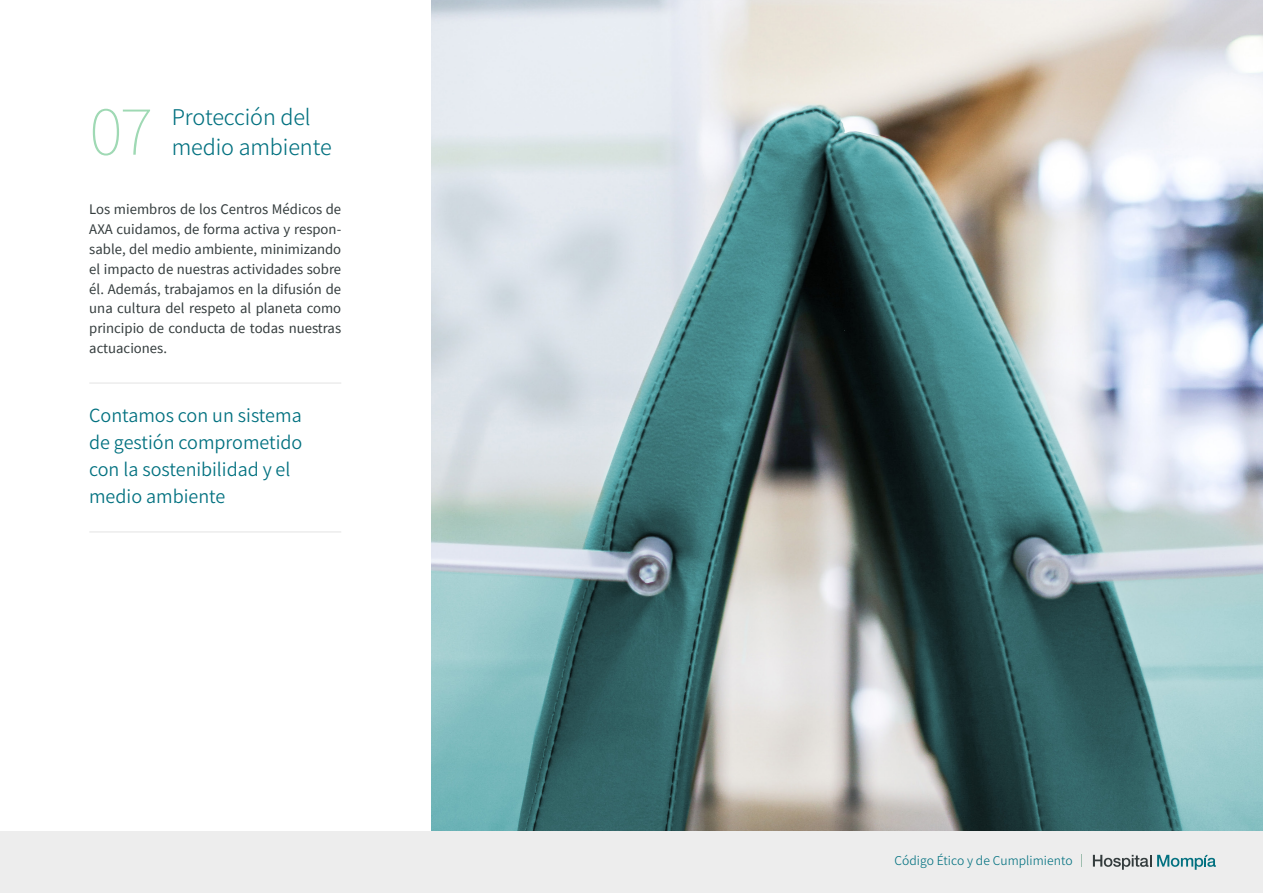
<style>
.page{position:relative;width:1263px;height:893px;background:#fff}
.page>*{position:absolute;margin:0;border:0;box-sizing:border-box;transform-origin:0 0}
.t1{font:70.5px "Source Sans Variable";color:#9fd9b4}
.t2{font:24px/29.7px "Source Sans Variable";letter-spacing:-.005em;color:#027180}
.t3{font:20.1px/27px "Source Sans Variable";color:#027180}
.t4{font:14.7px/19.8px "Source Sans Pro";color:#343c3d;text-align:justify}
.t5{font:13.5px "Source Sans Variable";letter-spacing:.005em;color:#027180}
</style>
<div class="page">
<img style="left:432px;top:0;width:831px;height:832px">
<div style="left:0;top:832px;width:1263px;height:61px;background:#ededed"></div>
<svg style="left:1093px;top:855px;width:58px;height:15px"></svg>
<svg style="left:1157px;top:855px;width:59px;height:15px"></svg>
<svg style="left:1081px;top:854px;width:1px;height:13px"></svg>
<hr style="left:89px;top:383px;width:252px;height:1px;background:#e3e3e3">
<hr style="left:89px;top:532px;width:252px;height:1px;background:#e3e3e3">
<h1 class="t1" style="left:89px;top:89px;width:65px">07</h1>
<h2 class="t2" style="left:172px;top:103px;width:162px">Protección del medio ambiente</h2>
<p class="t4" style="left:89px;top:199px;width:253px">Los miembros de los Centros Médicos de AXA cuidamos, de forma activa y respon&shy;sable, del medio ambiente, minimizando el impacto de nuestras actividades sobre él. Además, trabajamos en la difusión de una cultura del respeto al planeta como principio de conducta de todas nuestras actuaciones.</p>
<h3 class="t3" style="left:89px;top:402px;width:215px">Contamos con un sistema de gestión comprometido con la sostenibilidad y el medio ambiente</h3>
<p class="t5" style="left:894px;top:853px;width:180px">Código Ético y de Cumplimiento</p>
</div>
